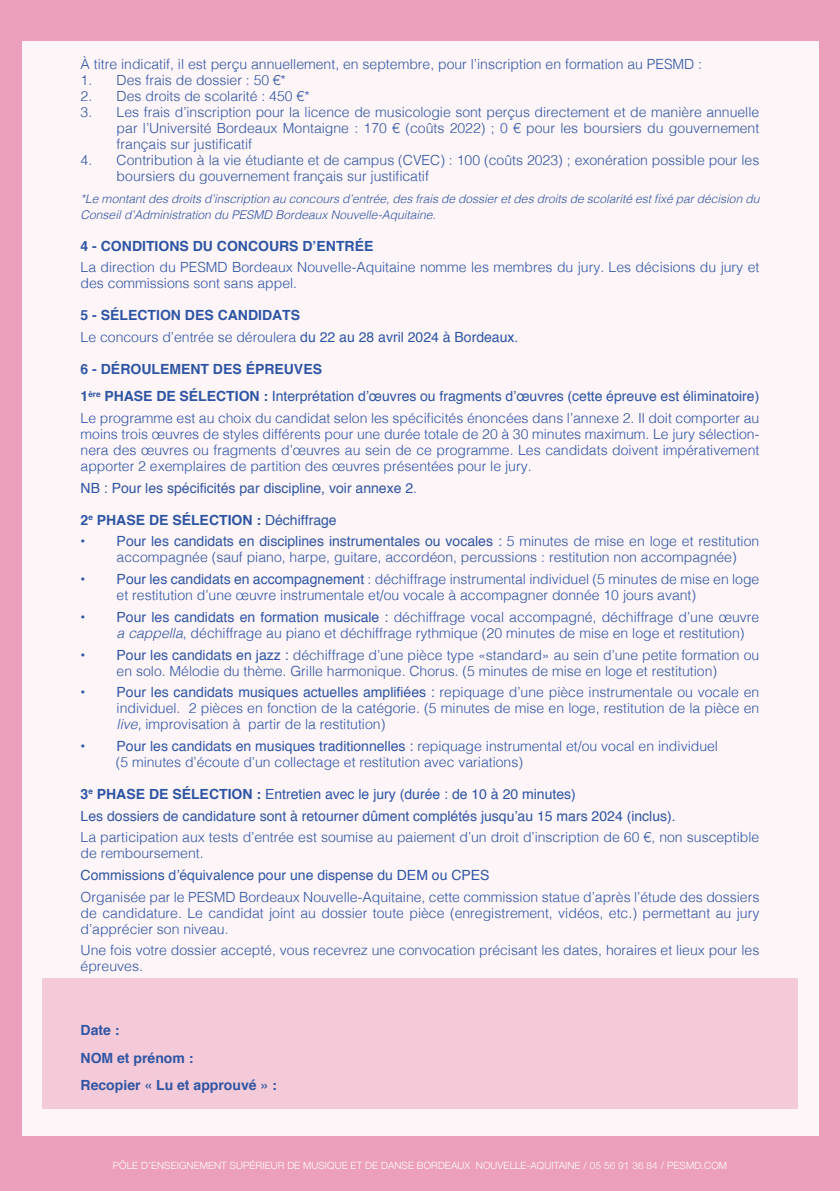
<style>
.page{position:relative;width:840px;height:1191px;background:#fff}
.page>*{position:absolute;margin:0;border:0;box-sizing:border-box;transform-origin:0 0}
.t1{font:300 14px/16px "Helvetica";color:#2e55a4}
.t2{font:14px/21.6px "Helvetica";color:#2e55a4}
.t3{font:700 14px/27.4px "Helvetica";color:#2e55a4}
.t4{font:italic 300 12px/16px "Helvetica";color:#2e55a4}
.t5{font:300 10px "Helvetica Neue";letter-spacing:.01em;color:#fff}
.s1{font-family:"Helvetica Neue"}
.s2{font-weight:700}
.s3{font-weight:400}
.s4{font-weight:300}
.s5{font-style:italic}
.s6{font-family:"Helvetica Neue";font-weight:300}
</style>
<div class="page">
<div style="left:0;top:0;width:839px;height:1191px;background:#ec9fba"></div>
<div style="left:22px;top:41px;width:795px;height:1094px;background:#fdf5f7"></div>
<div style="left:42px;top:978px;width:755px;height:130px;background:#f4cad8"></div>
<p class="t1" style="left:81px;top:55px;width:622px">À titre indicatif, il est perçu annuellement, en septembre, pour l’inscription en formation au PESMD :</p>
<p class="t1" style="left:81px;top:71px;width:207px">1. Des frais de dossier : 50 <span class="s1">€</span>*</p>
<p class="t1" style="left:81px;top:87px;width:230px">2. Des droits de scolarité : 450 <span class="s1">€</span>*</p>
<p class="t1" style="left:117px;top:103px;width:643px;text-align:justify;text-indent:-36px">3. Les frais d’inscription pour la licence de musicologie sont perçus directement et de manière annuelle par l’Université Bordeaux Montaigne : 170 <span class="s1">€</span> (coûts 2022) ; 0 <span class="s1">€</span> pour les boursiers du gouvernement français sur justificatif</p>
<p class="t1" style="left:117px;top:151px;width:644px;text-indent:-36px">4. Contribution à la vie étudiante et de campus (CVEC) : 100 (coûts 2023) ; exonération possible pour les boursiers du gouvernement français sur justificatif</p>
<p class="t4" style="left:81px;top:190px;width:679px">*Le montant des droits d’inscription au concours d’entrée, des frais de dossier et des droits de scolarité est fixé par décision du<br>Conseil d’Administration du PESMD Bordeaux Nouvelle-Aquitaine.</p>
<p class="t3" style="left:81px;top:232px;width:294px">4 - CONDITIONS DU CONCOURS D’ENTRÉE</p>
<p class="t1" style="left:81px;top:258px;width:679px">La direction du PESMD Bordeaux Nouvelle-Aquitaine nomme les membres du jury. Les décisions du jury et des commissions sont sans appel.</p>
<p class="t1" style="left:81px;top:303px;width:439px;line-height:21.6px"><span class="s2">5 - SÉLECTION DES CANDIDATS<br></span>Le concours d’entrée se déroulera <span class="s3">du 22 au 28 avril 2024 à Bordeaux.</span></p>
<p class="t2" style="left:81px;top:355px;width:679px;line-height:27.4px"><span class="s2">6 - DÉROULEMENT DES ÉPREUVES<br>1</span><sup>ère</sup> <span class="s2">PHASE DE SÉLECTION :</span> Interprétation d’œuvres ou fragments d’œuvres (cette épreuve est éliminatoire)</p>
<p class="t1" style="left:81px;top:409px;width:680px;text-align:justify">Le programme est au choix du candidat selon les spécificités énoncées dans l’annexe 2. Il doit comporter au moins trois œuvres de styles différents pour une durée totale de 20 à 30 minutes maximum. Le jury sélection&shy;nera des œuvres ou fragments d’œuvres au sein de ce programme. Les candidats doivent impérativement apporter 2 exemplaires de partition des œuvres présentées pour le jury.</p>
<p class="t2" style="left:81px;top:477px;width:338px">NB : Pour les spécificités par discipline, voir annexe 2<span class="s4">.</span></p>
<p class="t3" style="left:81px;top:506px;width:257px">2<sup>e</sup> PHASE DE SÉLECTION : <span class="s3">Déchiffrage</span></p>
<p class="t1" style="left:117px;top:532px;width:643px;text-indent:-36px"><span class="s3">• Pour les candidats en disciplines instrumentales ou vocales :</span> 5 minutes de mise en loge et restitution accompagnée (sauf piano, harpe, guitare, accordéon, percussions : restitution non accompagnée)</p>
<p class="t1" style="left:117px;top:570px;width:644px;text-indent:-36px"><span class="s3">• Pour les candidats en accompagnement</span> : déchiffrage instrumental individuel (5 minutes de mise en loge et restitution d’une œuvre instrumentale et/ou vocale à accompagner donnée 10 jours avant)</p>
<p class="t1" style="left:117px;top:608px;width:643px;text-indent:-36px"><span class="s3">• Pour les candidats en formation musicale :</span> déchiffrage vocal accompagné, déchiffrage d’une œuvre <span class="s5">a cappella</span>, déchiffrage au piano et déchiffrage rythmique (20 minutes de mise en loge et restitution)</p>
<p class="t1" style="left:81px;top:645px;width:680px;text-align:center"><span class="s3">• Pour les candidats en jazz :</span> déchiffrage d’une pièce type «standard» au sein d’une petite formation ou en solo. Mélodie du thème. Grille harmonique. Chorus. (5 minutes de mise en loge et restitution)</p>
<p class="t1" style="left:117px;top:683px;width:643px;text-align:justify;text-indent:-36px"><span class="s3">• Pour les candidats musiques actuelles amplifiées :</span> repiquage d’une pièce instrumentale ou vocale en individuel. 2 pièces en fonction de la catégorie. (5 minutes de mise en loge, restitution de la pièce en <span class="s5">live,</span> improvisation à partir de la restitution)</p>
<p class="t1" style="left:116px;top:737px;width:603px;text-indent:-35px"><span class="s3">• Pour les candidats en musiques traditionnelles :</span> repiquage instrumental et/ou vocal en individuel (5 minutes d’écoute d’un collectage et restitution avec variations)</p>
<p class="t2" style="left:81px;top:783px;width:679px"><span class="s2">3</span><sup>e</sup> <span class="s2">PHASE DE SÉLECTION :</span> Entretien avec le jury (durée : de 10 à 20 minutes)<br>Les dossiers de candidature sont à retourner dûment complétés jusqu’au 15 mars 2024 (inclus).<br><span class="s4">La participation aux tests d’entrée est soumise au paiement d’un droit d’inscription de 60</span> <span class="s6">€</span><span class="s4">, non susceptible</span></p>
<p class="t1" style="left:81px;top:844px;width:124px">de remboursement.</p>
<p class="t2" style="left:81px;top:864px;width:410px">Commissions d’équivalence pour une dispense du DEM ou CPES</p>
<p class="t1" style="left:81px;top:887px;width:679px;text-align:justify">Organisée par le PESMD Bordeaux Nouvelle-Aquitaine, cette commission statue d’après l’étude des dossiers de candidature. Le candidat joint au dossier toute pièce (enregistrement, vidéos, etc.) permettant au jury d’apprécier son niveau.</p>
<p class="t1" style="left:81px;top:941px;width:679px">Une fois votre dossier accepté, vous recevrez une convocation précisant les dates, horaires et lieux pour les épreuves.</p>
<p class="t3" style="left:81px;top:1016px;width:198px">Date :<br>NOM et prénom :<br>Recopier « Lu et approuvé » :</p>
<p class="t5" style="left:113px;top:1156px;width:615px">PÔLE D’ENSEIGNEMENT SUPÉRIEUR DE MUSIQUE ET DE DANSE BORDEAUX NOUVELLE-AQUITAINE / 05 56 91 36 84 / PESMD.COM</p>
</div>
